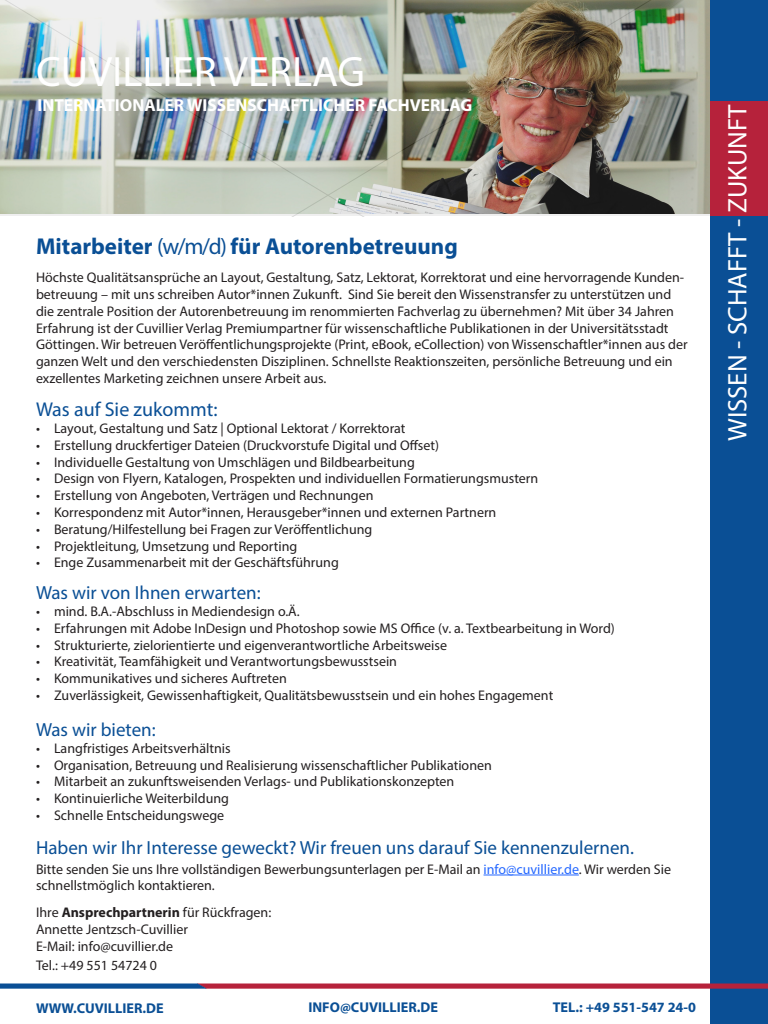
<style>
.page{position:relative;width:768px;height:1024px;background:#fff}
.page>*{position:absolute;margin:0;border:0;box-sizing:border-box;transform-origin:0 0}
.t1{font:42.7px "Myriad Pro";color:#fff}
.t2{font:26.9px "Myriad Pro";color:#fff}
.t3{font:700 23px "Myriad Pro";color:#0a4f95}
.t4{font:20px "Myriad Pro";color:#0a4f95}
.t5{font:19px "Myriad Pro";color:#0a4f95}
.t6{font:700 17.4px "Myriad Pro";color:#fff}
.t7{font:700 14.2px "Myriad Pro";color:#0a4f95}
.t8{font:14px/16.8px "Myriad Pro";color:#231f20}
.s1{font-weight:400}
.s2{color:#2568ff}
.s3{font-weight:700}
</style>
<div class="page">
<img style="left:0;top:0;width:710px;height:216px">
<div style="left:710px;top:0;width:58px;height:1024px;background:#0a4f95"></div>
<div style="left:710px;top:102px;width:58px;height:114px;background:#b6223b"></div>
<svg style="left:0;top:984px;width:768px;height:5px;background:#8f3b5d"></svg>
<hr style="left:484px;top:875px;width:95px;height:1px;background:#2568ff">
<p class="t1" style="left:36px;top:45px;width:331px">CUVILLIER VERLAG</p>
<p class="t6" style="left:37px;top:94px;width:436px">INTERNATIONALER WISSENSCHAFTLICHER FACHVERLAG</p>
<p class="t2" style="left:721px;top:441px;width:338px;rotate:-90deg">WISSEN - SCHAFFT - ZUKUNFT</p>
<p class="t3" style="left:36px;top:231px;width:423px">Mitarbeiter <span class="s1">(w/m/d)</span> für Autorenbetreuung</p>
<p class="t8" style="left:36px;top:269px;width:653px">Höchste Qualitätsansprüche an Layout, Gestaltung, Satz, Lektorat, Korrektorat und eine hervorragende Kunden&shy;betreuung – mit uns schreiben Autor*innen Zukunft. Sind Sie bereit den Wissenstransfer zu unterstützen und die zentrale Position der Autorenbetreuung im renommierten Fachverlag zu übernehmen? Mit über 34 Jahren Erfahrung ist der Cuvillier Verlag Premiumpartner für wissenschaftliche Publikationen in der Universitätsstadt Göttingen. Wir betreuen Veröffentlichungsprojekte (Print, eBook, eCollection) von Wissenschaftler*innen aus der ganzen Welt und den verschiedensten Disziplinen. Schnellste Reaktionszeiten, persönliche Betreuung und ein exzellentes Marketing zeichnen unsere Arbeit aus.</p>
<p class="t4" style="left:36px;top:397px;width:183px">Was auf Sie zukommt:</p>
<p class="t8" style="left:36px;top:420px;width:371px">• Layout, Gestaltung und Satz | Optional Lektorat / Korrektorat</p>
<p class="t8" style="left:36px;top:436px;width:405px">• Erstellung druckfertiger Dateien (Druckvorstufe Digital und Offset)</p>
<p class="t8" style="left:36px;top:453px;width:380px">• Individuelle Gestaltung von Umschlägen und Bildbearbeitung</p>
<p class="t8" style="left:36px;top:470px;width:504px">• Design von Flyern, Katalogen, Prospekten und individuellen Formatierungsmustern</p>
<p class="t8" style="left:36px;top:487px;width:339px">• Erstellung von Angeboten, Verträgen und Rechnungen</p>
<p class="t8" style="left:36px;top:504px;width:462px">• Korrespondenz mit Autor*innen, Herausgeber*innen und externen Partnern</p>
<p class="t8" style="left:36px;top:520px;width:338px">• Beratung/Hilfestellung bei Fragen zur Veröffentlichung</p>
<p class="t8" style="left:36px;top:537px;width:263px">• Projektleitung, Umsetzung und Reporting</p>
<p class="t8" style="left:36px;top:554px;width:304px">• Enge Zusammenarbeit mit der Geschäftsführung</p>
<p class="t5" style="left:36px;top:581px;width:226px">Was wir von Ihnen erwarten:</p>
<p class="t8" style="left:36px;top:603px;width:265px">• mind. B.A.-Abschluss in Mediendesign o.Ä.</p>
<p class="t8" style="left:36px;top:620px;width:580px">• Erfahrungen mit Adobe InDesign und Photoshop sowie MS Office (v. a. Textbearbeitung in Word)</p>
<p class="t8" style="left:36px;top:636px;width:413px">• Strukturierte, zielorientierte und eigenverantwortliche Arbeitsweise</p>
<p class="t8" style="left:36px;top:653px;width:363px">• Kreativität, Teamfähigkeit und Verantwortungsbewusstsein</p>
<p class="t8" style="left:36px;top:670px;width:252px">• Kommunikatives und sicheres Auftreten</p>
<p class="t8" style="left:36px;top:687px;width:519px">• Zuverlässigkeit, Gewissenhaftigkeit, Qualitätsbewusstsein und ein hohes Engagement</p>
<p class="t5" style="left:36px;top:718px;width:121px">Was wir bieten:</p>
<p class="t8" style="left:36px;top:739px;width:196px">• Langfristiges Arbeitsverhältnis</p>
<p class="t8" style="left:36px;top:756px;width:457px">• Organisation, Betreuung und Realisierung wissenschaftlicher Publikationen</p>
<p class="t8" style="left:36px;top:773px;width:420px">• Mitarbeit an zukunftsweisenden Verlags- und Publikationskonzepten</p>
<p class="t8" style="left:36px;top:790px;width:195px">• Kontinuierliche Weiterbildung</p>
<p class="t8" style="left:36px;top:807px;width:190px">• Schnelle Entscheidungswege</p>
<p class="t5" style="left:36px;top:836px;width:600px">Haben wir Ihr Interesse geweckt? Wir freuen uns darauf Sie kennenzulernen.</p>
<p class="t8" style="left:36px;top:860px;width:637px">Bitte senden Sie uns Ihre vollständigen Bewerbungsunterlagen per E-Mail an <span class="s2">info@cuvillier.de</span>. Wir werden Sie schnellstmöglich kontaktieren.</p>
<p class="t8" style="left:36px;top:904px;width:237px">Ihre <span class="s3">Ansprechpartnerin</span> für Rückfragen:</p>
<p class="t8" style="left:36px;top:921px;width:154px">Annette Jentzsch-Cuvillier</p>
<p class="t8" style="left:36px;top:937px;width:139px">E-Mail: info@cuvillier.de</p>
<p class="t8" style="left:36px;top:957px;width:123px">Tel.: +49 551 54724 0</p>
<p class="t7" style="left:36px;top:999px;width:129px">WWW.CUVILLIER.DE</p>
<p class="t7" style="left:308px;top:998px;width:131px">INFO@CUVILLIER.DE</p>
<p class="t7" style="left:553px;top:998px;width:145px">TEL.: +49 551-547 24-0</p>
</div>
